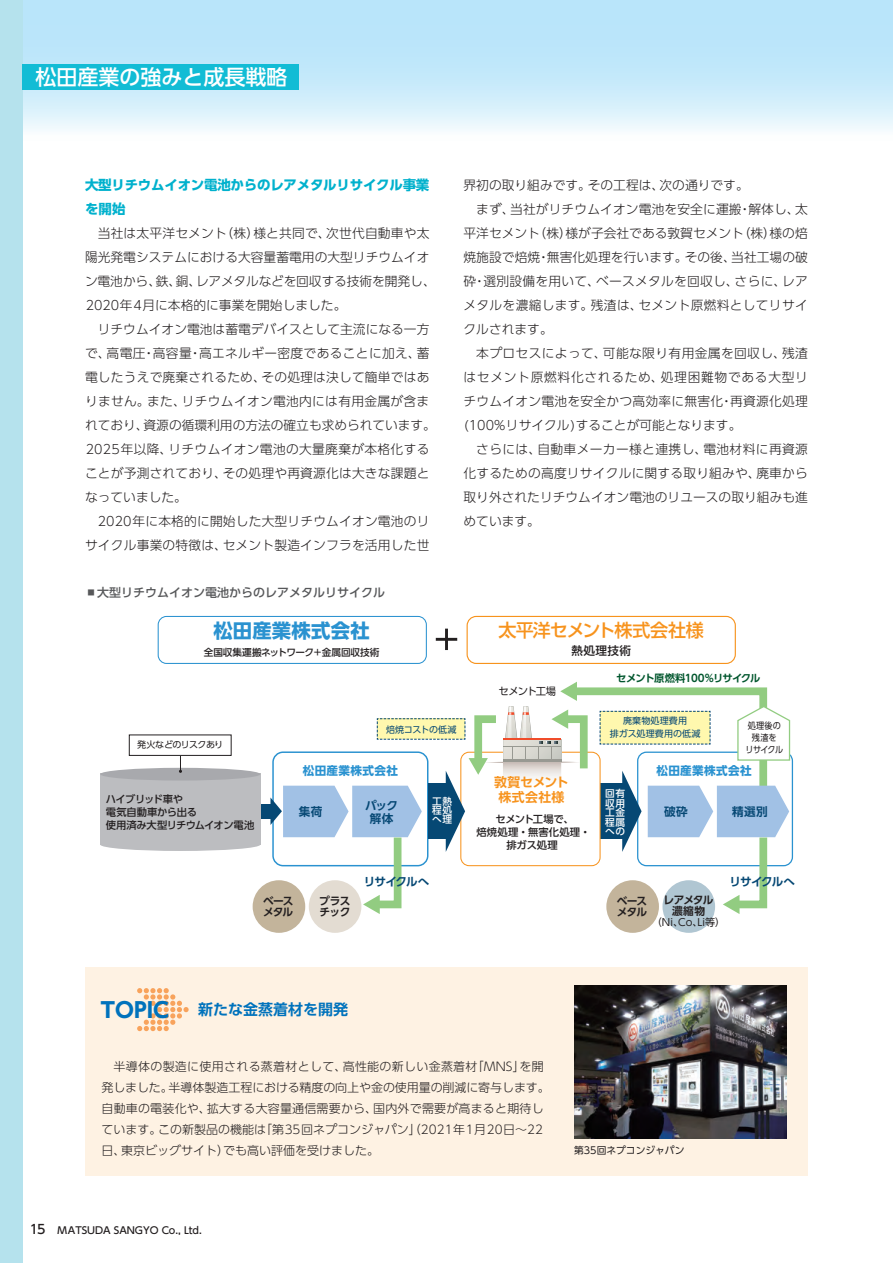
<style>
.page{position:relative;width:893px;height:1263px;background:#fff}
.page>*{position:absolute;margin:0;border:0;box-sizing:border-box;transform-origin:0 0}
.t1{font:500 21px "UD Shin Go Pr 6";color:#fff}
.t2{font:700 21px "UD Shin Go Pr 6";color:#0072bc}
.t3{font:700 19.35px "UD Shin Go Pro";letter-spacing:.015em;color:#2a92d0}
.t4{font:500 18px "UD Shin Go Pro";letter-spacing:-.055em;color:#f7931d}
.t5{font:700 15px "UD Shin Go Pr 6 De";color:#0072bc}
.t6{font:700 13.5px/24px "UD Shin Go Pr 6";letter-spacing:-.02em;color:#00b1cd}
.t7{font:700 12.9px/15.5px "UD Shin Go Pro De";letter-spacing:.015em;color:#f7931d;text-align:center}
.t8{font:300 12.75px/24px "UD Shin Go Pr 6";letter-spacing:.015em;color:#231f20}
.t9{font:300 12.75px "UD Shin Go Pr 6";letter-spacing:.055em;color:#231f20}
.t10{font:300 12px/21px "UD Shin Go Pr 6";color:#231f20}
.t11{font:500 12px "UD Shin Go Pr 6";color:#57585a}
.t12{font:700 11.55px/12.9px "UD Shin Go Pro De";letter-spacing:-.065em;color:#064874;text-align:center}
.t13{font:700 11.55px "UD Shin Go Pro";letter-spacing:.03em;color:#2a92d0}
.t14{font:500 11.55px "UD Shin Go Pro";letter-spacing:.035em;color:#231f20}
.t15{font:700 10.8px/11.4px "UD Shin Go Pro De";letter-spacing:-.08em;color:#231f20}
.t16{font:500 10.35px/12.9px "UD Shin Go Pro";letter-spacing:-.025em;color:#231f20}
.t17{font:500 10.35px/12.9px "UD Shin Go Pro";letter-spacing:.005em;color:#231f20;text-align:center}
.t18{font:700 10.35px "UD Shin Go Pro De";letter-spacing:-.07em;color:#00562d}
.t19{font:10.35px "UD Shin Go Pro";letter-spacing:-.105em;color:#231f20}
.t20{font:10.05px "UD Shin Go Pro";letter-spacing:.015em;color:#231f20}
.t21{font:500 9.75px "UD Shin Go Pr 6";letter-spacing:-.005em;color:#231f20}
.t22{font:9.75px "UD Shin Go Pr 6";color:#231f20}
.t23{font:500 9.6px "UD Shin Go Pro";letter-spacing:-.015em;color:#231f20}
.t24{font:500 9.6px/9.4px "UD Shin Go Pro";color:#fff;text-align:justify}
.t25{font:9px/12.9px "UD Shin Go Pro";letter-spacing:.01em;color:#064874;text-align:center}
.t26{font:9px/11.6px "UD Shin Go Pro";color:#231f20;text-align:center;scale:.9 1}
.t27{font:9px "UD Shin Go Pro";letter-spacing:-.055em;color:#231f20}
.t28{font:9px "UD Shin Go Pro";letter-spacing:-.03em;color:#064874}
.s1{font-size:12.75px}
</style>
<div class="page">
<svg style="left:23px;top:0;width:870px;height:131px;background:#c7eafa"></svg>
<div style="left:0;top:0;width:23px;height:1263px;background:#b5e2ed"></div>
<div style="left:23px;top:64px;width:276px;height:25px;background:#12bcd5"></div>
<div style="left:85px;top:967px;width:723px;height:209px;background:#fef2e3"></div>
<img style="left:574px;top:986px;width:213px;height:153px">
<div style="left:158px;top:616px;width:269px;height:48px;border:1px solid #2a92d0;border-radius:8px"></div>
<div style="left:467px;top:616px;width:269px;height:48px;border:1px solid #f7931d;border-radius:9px"></div>
<svg style="left:436px;top:629px;width:21px;height:21px"></svg>
<div style="left:253px;top:880px;width:52px;height:53px;background:#c3b49b;border-radius:50%"></div>
<div style="left:309px;top:880px;width:52px;height:53px;background:#e3dcd2;border-radius:50%"></div>
<div style="left:606px;top:880px;width:53px;height:53px;background:#c3b49b;border-radius:50%"></div>
<div style="left:662px;top:880px;width:53px;height:53px;background:#b0c6d2;border-radius:50%"></div>
<div style="left:260px;top:804px;width:14px;height:15px;background:#064874"></div>
<div style="left:100px;top:774px;width:160px;height:71px;background:#bcbdc0"></div>
<div style="left:100px;top:768px;width:160px;height:12px;background:#a8a9ad;border-radius:50%"></div>
<div style="left:100px;top:838px;width:160px;height:13px;background:#bcbdc0;border-radius:50%"></div>
<svg style="left:179px;top:756px;width:3px;height:17px"></svg>
<div style="left:129px;top:735px;width:102px;height:21px;border:1px solid #231f20"></div>
<svg style="left:270px;top:682px;width:521px;height:232px"></svg>
<svg style="left:137px;top:988px;width:52px;height:43px"></svg>
<h1 class="t1" style="left:35px;top:60px;width:253px">松田産業の強みと成長戦略</h1>
<p class="t6" style="left:85px;top:173px;width:346px">大型リチウムイオン電池からのレアメタルリサイクル事業を開始</p>
<p class="t8" style="left:85px;top:221px;width:352px;text-indent:13px">当社は太平洋セメント（株）様と共同で、次世代自動車や太陽光発電システムにおける大容量蓄電用の大型リチウムイオン電池から、鉄、銅、レアメタルなどを回収する技術を開発し、<br>2020年4月に本格的に事業を開始しました。</p>
<p class="t8" style="left:85px;top:316px;width:352px;text-indent:13px">リチウムイオン電池は蓄電デバイスとして主流になる一方で、高電圧・高容量・高エネルギー密度であることに加え、蓄電したうえで廃棄されるため、その処理は決して簡単ではありません。また、リチウムイオン電池内には有用金属が含まれており、資源の循環利用の方法の確立も求められています。<br>2025年以降、リチウムイオン電池の大量廃棄が本格化することが予測されており、その処理や再資源化は大きな課題となっていました。</p>
<p class="t8" style="left:85px;top:508px;width:346px;text-align:right">2020年に本格的に開始した大型リチウムイオン電池のリサイクル事業の特徴は、セメント製造インフラを活用した世</p>
<p class="t11" style="left:85px;top:583px;width:301px">▪大型リチウムイオン電池からのレアメタルリサイクル</p>
<p class="t8" style="left:463px;top:172px;width:287px">界初の取り組みです。その工程は、次の通りです。</p>
<p class="t8" style="left:476px;top:196px;width:333px">まず、当社がリチウムイオン電池を安全に運搬・解体し、太</p>
<p class="t8" style="left:463px;top:220px;width:346px">平洋セメント（株）様が子会社である敦賀セメント（株）様の焙</p>
<p class="t8" style="left:463px;top:244px;width:346px">焼施設で焙焼・無害化処理を行います。その後、当社工場の破</p>
<p class="t8" style="left:463px;top:268px;width:346px">砕・選別設備を用いて、ベースメタルを回収し、さらに、レア</p>
<p class="t8" style="left:463px;top:292px;width:346px">メタルを濃縮します。残渣は、セメント原燃料としてリサイ</p>
<p class="t8" style="left:463px;top:316px;width:91px">クルされます。</p>
<p class="t8" style="left:476px;top:340px;width:333px">本プロセスによって、可能な限り有用金属を回収し、残渣</p>
<p class="t9" style="left:463px;top:367px;width:346px">はセメント原燃料化されるため、処理困難物である大型リ</p>
<p class="t8" style="left:463px;top:388px;width:346px">チウムイオン電池を安全かつ高効率に無害化・再資源化処理</p>
<p class="t8" style="left:464px;top:412px;width:279px">(100%リサイクル)することが可能となります。</p>
<p class="t8" style="left:476px;top:436px;width:333px">さらには、自動車メーカー様と連携し、電池材料に再資源</p>
<p class="t8" style="left:463px;top:460px;width:346px">化するための高度リサイクルに関する取り組みや、廃車から</p>
<p class="t8" style="left:463px;top:484px;width:346px">取り外されたリチウムイオン電池のリユースの取り組みも進</p>
<p class="t8" style="left:463px;top:508px;width:78px">めています。</p>
<h2 class="t3" style="left:214px;top:615px;width:158px">松田産業株式会社</h2>
<h3 class="t4" style="left:499px;top:615px;width:207px">太平洋セメント株式会社様</h3>
<p class="t23" style="left:204px;top:645px;width:177px">全国収集運搬ネットワーク＋金属回収技術</p>
<p class="t14" style="left:571px;top:641px;width:61px">熱処理技術</p>
<p class="t27" style="left:137px;top:738px;width:88px">発火などのリスクあり</p>
<p class="t16" style="left:106px;top:793px;width:150px">ハイブリッド車や<br>電気自動車から出る<br>使用済み大型リチウムイオン電池</p>
<p class="t19" style="left:499px;top:683px;width:59px">セメント工場</p>
<p class="t18" style="left:616px;top:670px;width:146px">セメント原燃料100%リサイクル</p>
<p class="t28" style="left:386px;top:722px;width:72px">焙焼コストの低減</p>
<p class="t25" style="left:610px;top:714px;width:92px">廃棄物処理費用<br>排ガス処理費用の低減</p>
<p class="t26" style="left:745px;top:720px;width:43px">処理後の残渣を<br>リサイクル</p>
<p class="t13" style="left:303px;top:761px;width:97px">松田産業株式会社</p>
<p class="t13" style="left:657px;top:761px;width:97px">松田産業株式会社</p>
<p class="t7" style="left:494px;top:774px;width:76px">敦賀セメント株式会社様</p>
<p class="t24" style="left:432px;top:796px;width:21px">工熱程処へ理</p>
<p class="t24" style="left:605px;top:788px;width:21px">回有収用工金程属への</p>
<p class="t12" style="left:365px;top:799px;width:35px">パック解体</p>
<p class="t12" style="left:299px;top:805px;width:25px">集荷</p>
<p class="t12" style="left:664px;top:805px;width:25px">破砕</p>
<p class="t12" style="left:732px;top:805px;width:37px">精選別</p>
<p class="t17" style="left:476px;top:812px;width:115px">セメント工場で、<br>焙焼処理・無害化処理・排ガス処理</p>
<p class="t15" style="left:263px;top:895px;width:32px">ベースメタル</p>
<p class="t12" style="left:364px;top:874px;width:67px">リサイクルへ</p>
<p class="t12" style="left:729px;top:874px;width:67px">リサイクルへ</p>
<p class="t15" style="left:319px;top:895px;width:33px">プラスチック</p>
<p class="t15" style="left:617px;top:895px;width:32px">ベースメタル</p>
<p class="t15" style="left:664px;top:893px;width:51px;text-align:center">レアメタル濃縮物</p>
<p class="t20" style="left:652px;top:914px;width:75px">（Ni、Co、Li等）</p>
<h1 class="t2" style="left:101px;top:992px;width:70px">TOPIC</h1>
<p class="t5" style="left:198px;top:997px;width:151px">新たな金蒸着材を開発</p>
<p class="t10" style="left:102px;top:1055px;width:450px;text-indent:12px">半導体の製造に使用される蒸着材として、高性能の新しい金蒸着材「MNS」を開発しました。半導体製造工程における精度の向上や金の使用量の削減に寄与します。自動車の電装化や、拡大する大容量通信需要から、国内外で需要が高まると期待しています。この新製品の機能は「第35回ネプコンジャパン」（2021年1月20日～22日、東京ビッグサイト）でも高い評価を受けました。</p>
<p class="t21" style="left:30px;top:1223px;width:174px"><span class="s1">15</span> MATSUDA SANGYO Co., Ltd.</p>
<p class="t22" style="left:574px;top:1142px;width:112px">第35回ネプコンジャパン</p>
</div>
